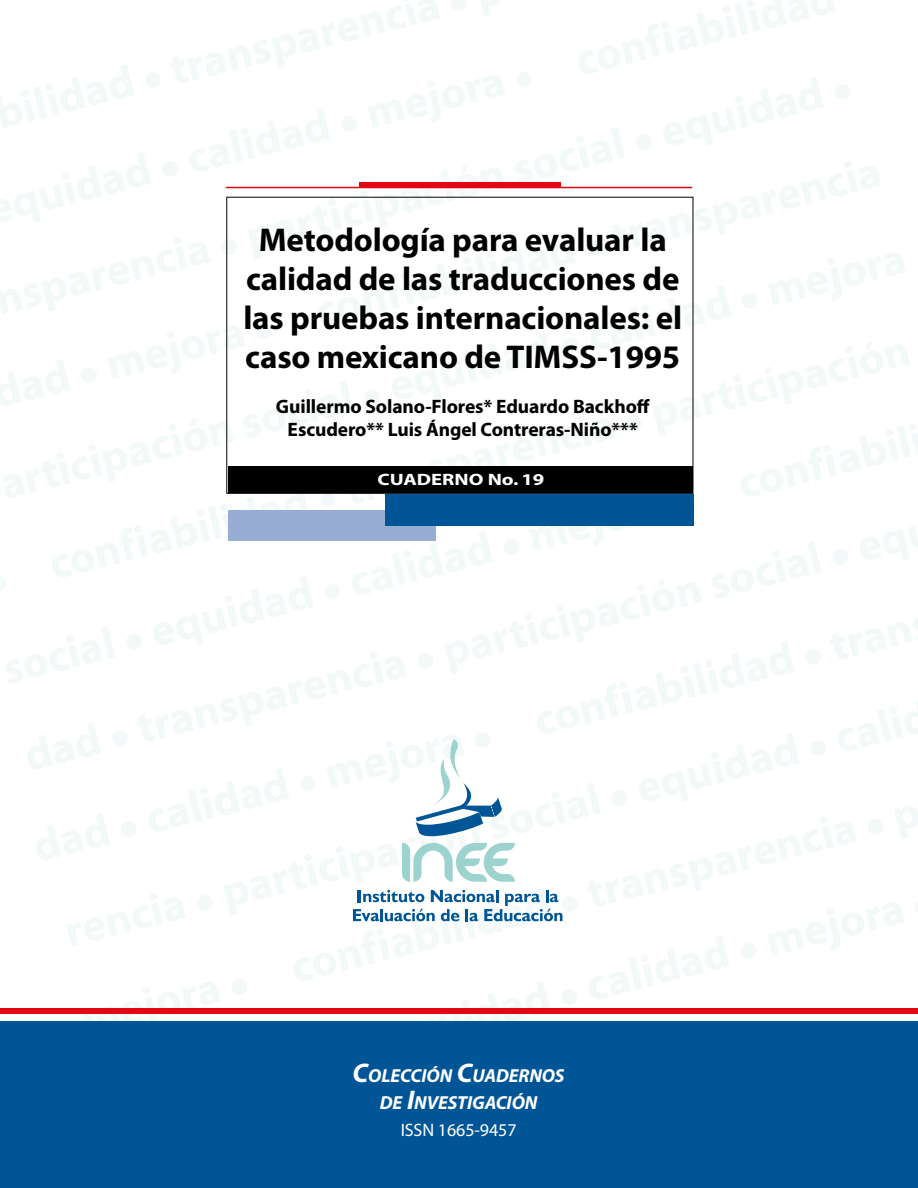
<style>
.page{position:relative;width:918px;height:1188px;background:#fff}
.page>*{position:absolute;margin:0;border:0;box-sizing:border-box;transform-origin:0 0}
.t1{font:700 33px/39px "Myriad Pro";letter-spacing:-.005em;color:#000;text-align:center}
.t2{font:700 19.5px/22.5px "Myriad Pro";letter-spacing:-.005em;color:#000;text-align:center}
.t3{font:italic 700 18.9px/27px "Myriad Pro";letter-spacing:-.005em;color:#fff;text-align:center}
.t4{font:18px "Myriad Pro";letter-spacing:-.005em;color:#fff}
.t5{font:700 16.5px "Myriad";color:#fff;scale:1.25 1}
.s1{font-size:27px}
</style>
<div class="page">
<svg style="left:353px;top:890px;width:209px;height:31px"></svg>
<svg style="left:402px;top:739px;width:113px;height:143px"></svg>
<hr style="left:226px;top:187px;width:466px;height:1px;background:#e30613">
<div style="left:359px;top:182px;width:201px;height:5px;background:#e30613"></div>
<div style="left:0;top:1022px;width:918px;height:166px;background:#005597"></div>
<div style="left:0;top:1008px;width:918px;height:6px;background:#e30613"></div>
<div style="left:229px;top:510px;width:207px;height:31px;background:#97add3"></div>
<div style="left:385px;top:494px;width:309px;height:31px;background:#005597"></div>
<div style="left:228px;top:466px;width:464px;height:27px;background:#000"></div>
<p class="t1" style="left:243px;top:221px;width:440px">Metodología para evaluar la calidad de las traducciones de las pruebas internacionales: el caso mexicano de TIMSS-1995</p>
<p class="t2" style="left:276px;top:396px;width:375px">Guillermo Solano-Flores* Eduardo Backhoff<br>Escudero** Luis Ángel Contreras-Niño***</p>
<p class="t5" style="left:378px;top:471px;width:135px">CUADERNO No. 19</p>
<p class="t3" style="left:353px;top:1063px;width:213px"><span class="s1">C</span>OLECCIÓN <span class="s1">C</span>UADERNOS<br>DE <span class="s1">I</span>NVESTIGACIÓN</p>
<p class="t4" style="left:401px;top:1120px;width:117px">ISSN 1665-9457</p>
</div>
